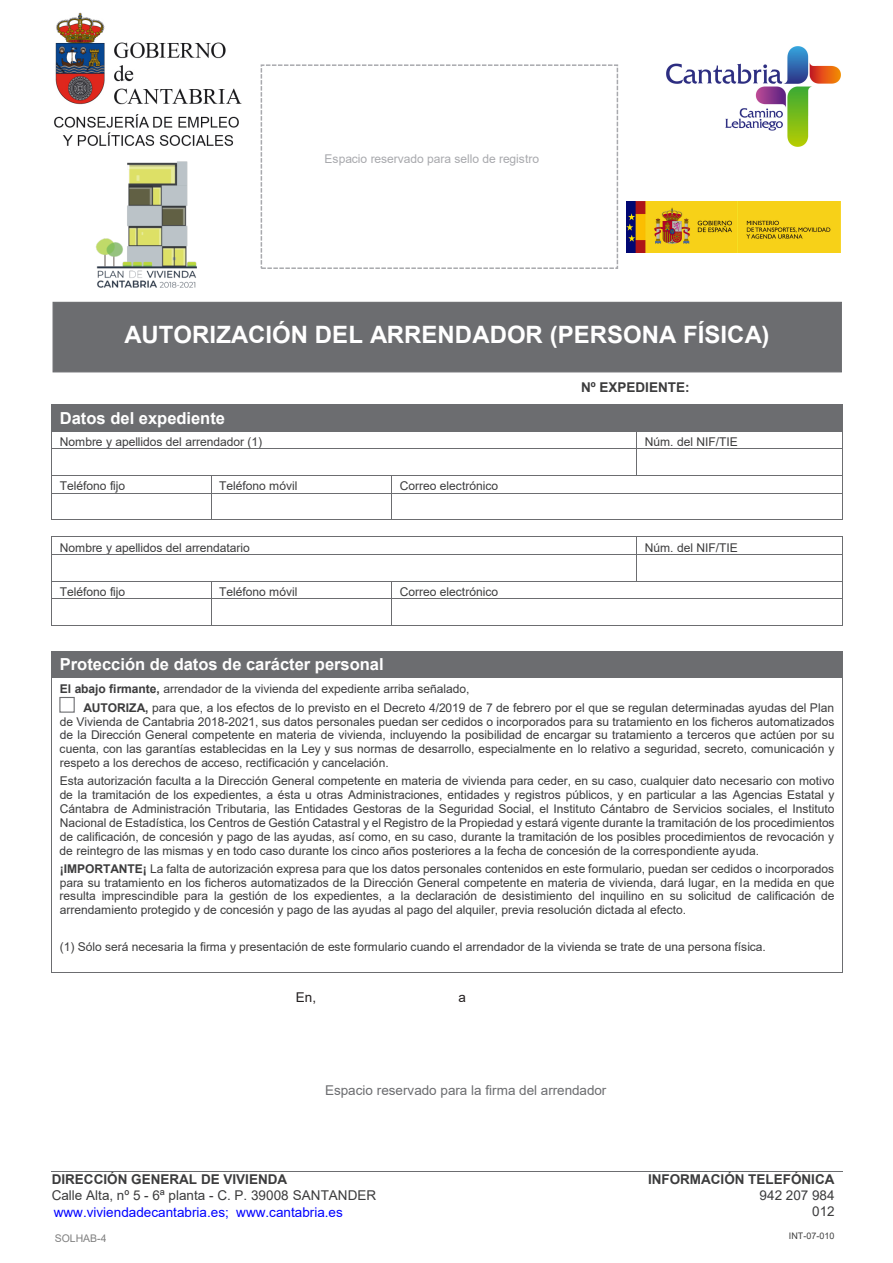
<style>
.page{position:relative;width:893px;height:1263px;background:#fff}
.page>*{position:absolute;margin:0;border:0;box-sizing:border-box;transform-origin:0 0}
.t1{font:700 24px "Arial";color:#fff}
.t2{font:700 16.5px "Arial";color:#fff}
.t3{font:13.5px/16.4px "Arial";color:#00f}
.t4{font:13.5px "Arial";color:#6c6d70}
.t5{font:700 13.5px "Arial";color:#3c3c3d}
.t6{font:13.5px/15.5px "Arial";color:#3c3c3d;text-align:right}
.t7{font:13.5px "Arial";color:#231f20}
.t8{font:12px/13.8px "Arial";letter-spacing:-.005em;color:#3c3c3d;text-align:justify}
.t9{font:12px "Arial";letter-spacing:-.005em;color:#a8a9ad}
.t10{font:10.5px "Arial";color:#808080}
.t11{font:9px "Arial";color:#404040}
.s1{font-weight:700}
.s2{font-style:inherit}
.s3{font-weight:700;color:#3c3c3d}
.s4{color:#3c3c3d}
</style>
<div class="page">
<img style="left:96px;top:161px;width:101px;height:127px">
<div style="left:261px;top:64px;width:357px;height:205px;border:2px dashed #a8a9ad"></div>
<div style="left:52px;top:405px;width:790px;height:26px;background:#6c6d70"></div>
<hr style="left:52px;top:431px;width:585px;height:1px;background:#6c6d70">
<hr style="left:637px;top:431px;width:205px;height:1px;background:#6c6d70">
<hr style="left:52px;top:449px;width:585px;height:1px;background:#6c6d70">
<hr style="left:637px;top:449px;width:205px;height:1px;background:#6c6d70">
<hr style="left:52px;top:475px;width:159px;height:1px;background:#6c6d70">
<hr style="left:211px;top:475px;width:180px;height:1px;background:#6c6d70">
<hr style="left:392px;top:475px;width:245px;height:1px;background:#6c6d70">
<hr style="left:637px;top:475px;width:205px;height:1px;background:#6c6d70">
<hr style="left:52px;top:493px;width:159px;height:1px;background:#6c6d70">
<hr style="left:211px;top:493px;width:180px;height:1px;background:#6c6d70">
<hr style="left:392px;top:493px;width:450px;height:1px;background:#6c6d70">
<svg style="left:51px;top:405px;width:2px;height:115px"></svg>
<hr style="left:53px;top:519px;width:158px;height:1px;background:#6c6d70">
<svg style="left:211px;top:476px;width:1px;height:43px"></svg>
<hr style="left:211px;top:519px;width:180px;height:1px;background:#6c6d70">
<svg style="left:391px;top:475px;width:1px;height:45px"></svg>
<hr style="left:392px;top:519px;width:245px;height:1px;background:#6c6d70">
<hr style="left:638px;top:519px;width:204px;height:1px;background:#6c6d70">
<svg style="left:842px;top:405px;width:1px;height:115px"></svg>
<hr style="left:53px;top:537px;width:584px;height:1px;background:#6c6d70">
<hr style="left:638px;top:537px;width:204px;height:1px;background:#6c6d70">
<hr style="left:52px;top:554px;width:585px;height:1px;background:#6c6d70">
<hr style="left:637px;top:554px;width:205px;height:1px;background:#6c6d70">
<hr style="left:52px;top:581px;width:159px;height:1px;background:#6c6d70">
<hr style="left:211px;top:581px;width:180px;height:1px;background:#6c6d70">
<hr style="left:392px;top:581px;width:245px;height:1px;background:#6c6d70">
<hr style="left:637px;top:581px;width:205px;height:1px;background:#6c6d70">
<hr style="left:52px;top:598px;width:159px;height:1px;background:#6c6d70">
<hr style="left:211px;top:598px;width:180px;height:1px;background:#6c6d70">
<hr style="left:392px;top:598px;width:450px;height:1px;background:#6c6d70">
<svg style="left:51px;top:537px;width:2px;height:89px"></svg>
<hr style="left:53px;top:625px;width:158px;height:1px;background:#6c6d70">
<svg style="left:211px;top:582px;width:1px;height:43px"></svg>
<hr style="left:211px;top:625px;width:180px;height:1px;background:#6c6d70">
<svg style="left:391px;top:581px;width:1px;height:45px"></svg>
<hr style="left:392px;top:625px;width:450px;height:1px;background:#6c6d70">
<svg style="left:842px;top:537px;width:1px;height:89px"></svg>
<div style="left:52px;top:652px;width:790px;height:25px;background:#6c6d70"></div>
<hr style="left:53px;top:651px;width:789px;height:1px;background:#6c6d70">
<svg style="left:51px;top:651px;width:2px;height:27px"></svg>
<hr style="left:52px;top:677px;width:790px;height:1px;background:#6c6d70">
<svg style="left:842px;top:651px;width:1px;height:27px"></svg>
<hr style="left:51px;top:678px;width:1px;height:294px;background:#6c6d70">
<hr style="left:842px;top:678px;width:1px;height:294px;background:#6c6d70">
<hr style="left:53px;top:972px;width:789px;height:1px;background:#6c6d70">
<hr style="left:52px;top:1171px;width:404px;height:1px;background:#6c6d70">
<hr style="left:457px;top:1171px;width:386px;height:1px;background:#6c6d70">
<div style="left:53px;top:302px;width:789px;height:70px;background:#6c6d70"></div>
<div style="left:59px;top:697px;width:16px;height:16px;border:1px solid #6c6d70"></div>
<img style="left:54px;top:12px;width:188px;height:134px">
<img style="left:667px;top:47px;width:173px;height:99px">
<img style="left:627px;top:201px;width:213px;height:51px">
<p class="t9" style="left:324px;top:151px;width:216px">Espacio reservado para sello de registro</p>
<h1 class="t1" style="left:124px;top:318px;width:647px">AUTORIZACIÓN DEL ARRENDADOR (PERSONA FÍSICA)</h1>
<p class="t5" style="left:581px;top:378px;width:110px">Nº EXPEDIENTE:</p>
<h2 class="t2" style="left:60px;top:406px;width:167px">Datos del expediente</h2>
<p class="t8" style="left:60px;top:435px;width:204px">Nombre y apellidos del arrendador (1)</p>
<p class="t8" style="left:645px;top:435px;width:94px">Núm. del NIF/TIE</p>
<p class="t8" style="left:60px;top:479px;width:67px">Teléfono fijo</p>
<p class="t8" style="left:219px;top:479px;width:80px">Teléfono móvil</p>
<p class="t8" style="left:400px;top:479px;width:100px">Correo electrónico</p>
<p class="t8" style="left:60px;top:540px;width:192px">Nombre y apellidos del arrendatario</p>
<p class="t8" style="left:645px;top:540px;width:94px">Núm. del NIF/TIE</p>
<p class="t8" style="left:60px;top:585px;width:67px">Teléfono fijo</p>
<p class="t8" style="left:219px;top:585px;width:80px">Teléfono móvil</p>
<p class="t8" style="left:400px;top:585px;width:100px">Correo electrónico</p>
<h2 class="t2" style="left:60px;top:653px;width:325px">Protección de datos de carácter personal</h2>
<p class="t8" style="left:83px;top:680px;width:752px;line-height:18.3px;text-indent:-24px"><span class="s1">El abajo firmante,</span> arrendador de la vivienda del expediente arriba señalado,<br><span class="s1">AUTORIZA,</span> para que, a los efectos de lo previsto en el Decreto 4/2019 de 7 de febrero por el que se regulan determinadas ayudas del Plan</p>
<p class="t8" style="left:60px;top:714px;width:776px">de Vivienda de Cantabria 2018-2021, sus datos personales puedan ser cedidos o incorporados para su tratamiento en los ficheros automatizados de la Dirección General competente en materia de vivienda, incluyendo la posibilidad de encargar su tratamiento a terceros que actúen por su cuenta, con las garantías establecidas en la Ley y sus normas de desarrollo, especialmente en lo relativo a seguridad, secreto, comunicación y respeto a los derechos de acceso, rectificación y cancelación.</p>
<p class="t8" style="left:60px;top:774px;width:777px">Esta autorización faculta a la Dirección General competente en materia de vivienda para ceder, en su caso, cualquier dato necesario con motivo de la tramitación de los expedientes, a ésta u otras Administraciones, entidades y registros públicos, y en particular a las Agencias Estatal y Cántabra de Administración Tributaria, las Entidades Gestoras de la Seguridad Social, el Instituto Cántabro de Servicios sociales, el Instituto Nacional de Estadística, los Centros de Gestión Catastral y el Registro de la Propiedad y estará vigente durante la tramitación de los procedimientos de calificación, de concesión y pago de las ayudas, así como, en su caso, durante la tramitación de los posibles procedimientos de revocación y de reintegro de las mismas y en todo caso durante los cinco años posteriores a la fecha de concesión de la correspondiente ayuda.</p>
<p class="t8" style="left:60px;top:861px;width:777px"><span class="s1">¡IMPORTANTE¡</span> La falta de autorización expresa para que los datos personales contenidos en este formulario, puedan ser cedidos o incorporados para su tratamiento en los ficheros automatizados de la Dirección General competente en materia de vivienda, dará lugar, en la medida en que resulta imprescindible para la gestión de los expedientes, a la declaración de desistimiento del inquilino en su solicitud de calificación de arrendamiento protegido y de concesión y pago de las ayudas al pago del alquiler, previa resolución dictada al efecto.</p>
<p class="t8" style="left:60px;top:940px;width:708px">(1) Sólo será necesaria la firma y presentación de este formulario cuando el arrendador de la vivienda se trate de una persona física.</p>
<p class="t7" style="left:296px;top:988px;width:22px">En,</p>
<p class="t7" style="left:459px;top:988px;width:9px">a</p>
<p class="t4" style="left:325px;top:1081px;width:283px">Espacio reservado par<span class="s2">a</span> la firma del arrendador</p>
<p class="t3" style="left:52px;top:1171px;width:326px"><span class="s3">DIRECCIÓN GENERAL DE VIVIENDA<br></span><span class="s4">Calle Alta, nº</span> <span class="s4">5 - 6ª planta - C. P.</span> <span class="s4">39008 SANTANDER </span>www.viviendadecantabria.es; www.cantabria.es</p>
<p class="t5" style="left:648px;top:1170px;width:188px">INFORMACIÓN TELEFÓNICA</p>
<p class="t6" style="left:760px;top:1187px;width:77px">942 207 984<br>012</p>
<p class="t10" style="left:55px;top:1231px;width:53px">SOLHAB-4</p>
<p class="t11" style="left:789px;top:1229px;width:47px">INT-07-010</p>
</div>
